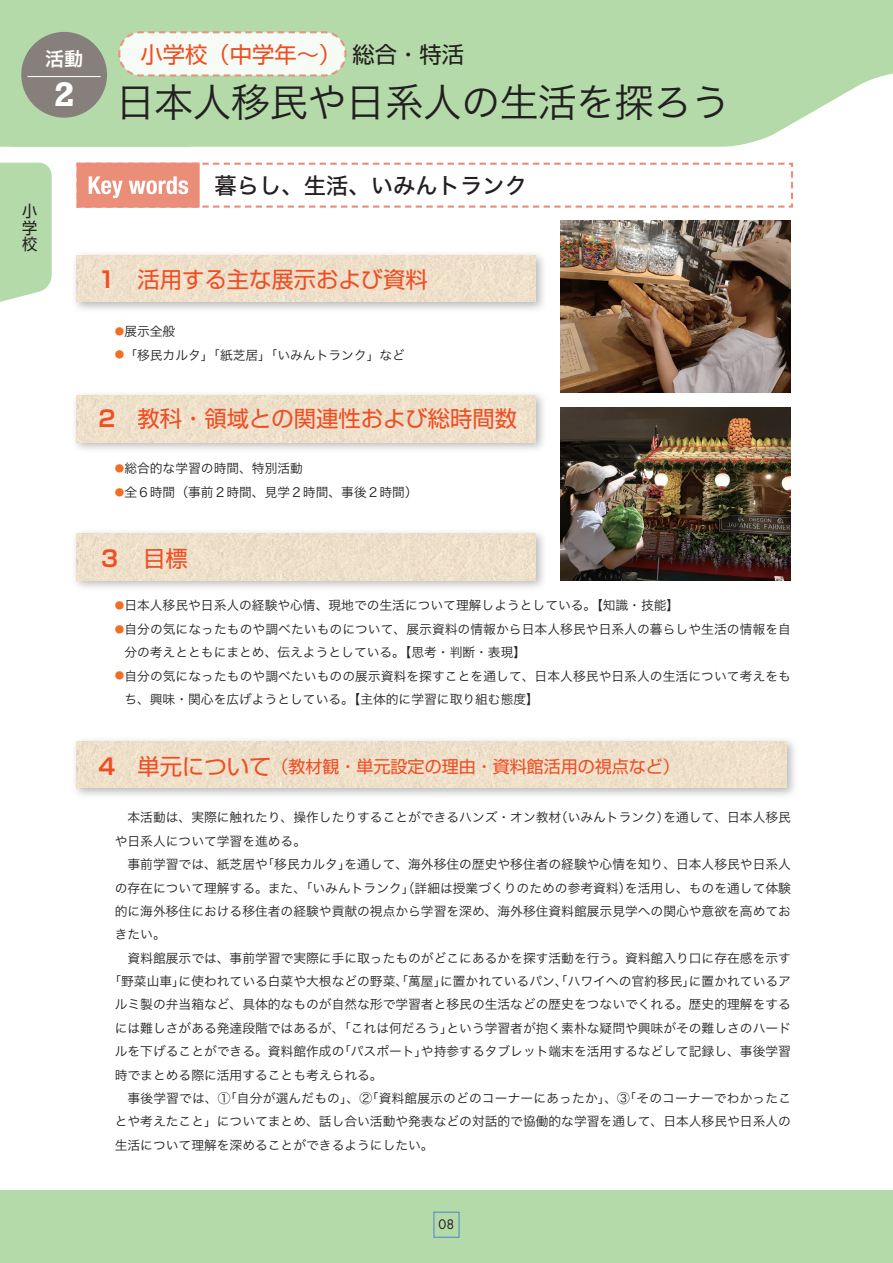
<style>
.page{position:relative;width:893px;height:1263px;background:#fff}
.page>*{position:absolute;margin:0;border:0;box-sizing:border-box;transform-origin:0 0}
.t1{font:39.3px "Hira Kaku Pro W3";letter-spacing:-.025em;color:#231f20}
.t2{font:700 31.95px "Rockwell";color:#fff}
.t3{font:22.35px "Shin Go Pro";color:#f04d22}
.t4{font:22.35px "Hira Kaku Std W5";color:#231f20}
.t5{font:19.2px "Hira Kaku Pro W6";color:#fff}
.t6{font:16.95px "Shin Go Pro";color:#f04d22}
.t7{font:15.9px/16.4px "Shin Go Pro";color:#231f20;text-align:justify;scale:.95 1}
.t8{font:12.75px/23.4px "Hira Kaku Pro W3";color:#231f20}
.t9{font:12.75px "Futura Std";color:#231f20}
.s1{color:#231f20}
.s2{font-family:"Shin Go Pro De";font-weight:700}
.s3{font-size:9.6px;color:#f36e21}
.s4{font-family:"Shin Go Pro De";font-weight:700;font-size:22.35px}
.s5{font-size:22.35px}
</style>
<div class="page">
<div style="left:0;top:1191px;width:893px;height:72px;background:#b3daa8"></div>
<div style="left:434px;top:1212px;width:25px;height:25px;border:1px solid #4d87c6"></div>
<svg style="left:348px;top:0;width:545px;height:147px;background:#b8dcae"></svg>
<img style="left:561px;top:220px;width:230px;height:173px">
<img style="left:561px;top:408px;width:230px;height:172px">
<div style="left:71px;top:250px;width:476px;height:63px;background:#a0a1a5;opacity:.75"></div>
<img style="left:77px;top:255px;width:459px;height:47px">
<div style="left:71px;top:528px;width:476px;height:64px;background:#a0a1a5;opacity:.75"></div>
<img style="left:77px;top:534px;width:459px;height:46px">
<div style="left:71px;top:736px;width:727px;height:63px;background:#a0a1a5;opacity:.75"></div>
<img style="left:77px;top:741px;width:710px;height:47px">
<svg style="left:0;top:0;width:348px;height:147px"></svg>
<svg style="left:0;top:163px;width:52px;height:139px;background:#b7dcad"></svg>
<svg style="left:76px;top:162px;width:717px;height:46px"></svg>
<div style="left:71px;top:390px;width:476px;height:63px;background:#a0a1a5;opacity:.75"></div>
<img style="left:77px;top:395px;width:459px;height:47px">
<h3 class="t5" style="left:45px;top:41px;width:40px">活動</h3>
<h2 class="t2" style="left:54px;top:74px;width:22px">2</h2>
<h3 class="t3" style="left:140px;top:36px;width:325px">小学校（中学年～）　<span class="s1">総合・特活</span></h3>
<h1 class="t1" style="left:116px;top:67px;width:616px">日本人移民や日系人の生活を探ろう</h1>
<p class="t7" style="left:22px;top:201px;width:17px">小学校</p>
<h3 class="t4" style="left:215px;top:168px;width:314px">暮らし、生活、いみんトランク</h3>
<h3 class="t3" style="left:98px;top:261px;width:331px"><span class="s2">1</span>　活用する主な展示および資料</h3>
<p class="t8" style="left:115px;top:319px;width:62px"><span class="s3">●</span>展示全般</p>
<p class="t8" style="left:115px;top:342px;width:292px"><span class="s3">●</span>「移民カルタ」「紙芝居」「いみんトランク」など</p>
<h3 class="t3" style="left:98px;top:400px;width:420px"><span class="s2">2</span>　教科・領域との関連性および総時間数</h3>
<p class="t8" style="left:115px;top:456px;width:190px"><span class="s3">●</span>総合的な学習の時間、特別活動</p>
<p class="t8" style="left:115px;top:479px;width:304px"><span class="s3">●</span>全６時間（事前２時間、見学２時間、事後２時間）</p>
<h3 class="t3" style="left:98px;top:540px;width:91px"><span class="s2">３</span>　目標</h3>
<p class="t8" style="left:115px;top:593px;width:566px"><span class="s3">●</span>日本人移民や日系人の経験や心情、現地での生活について理解しようとしている。【知識・技能】</p>
<p class="t8" style="left:124px;top:616px;width:668px;text-indent:-10px"><span class="s3">●</span>自分の気になったものや調べたいものについて、展示資料の情報から日本人移民や日系人の暮らしや生活の情報を自分の考えとともにまとめ、伝えようとしている。【思考・判断・表現】</p>
<p class="t8" style="left:124px;top:663px;width:668px;text-indent:-10px"><span class="s3">●</span>自分の気になったものや調べたいものの展示資料を探すことを通して、日本人移民や日系人の生活について考えをもち、興味・関心を広げようとしている。【主体的に学習に取り組む態度】</p>
<h3 class="t6" style="left:98px;top:752px;width:583px"><span class="s4">4</span><span class="s5">　単元について</span>（教材観・単元設定の理由・資料館活用の視点など）</h3>
<p class="t8" style="left:115px;top:805px;width:678px;text-indent:13px">本活動は、実際に触れたり、操作したりすることができるハンズ・オン教材（いみんトランク）を通して、日本人移民や日系人について学習を進める。</p>
<p class="t8" style="left:115px;top:852px;width:678px;text-align:justify;text-indent:13px">事前学習では、紙芝居や「移民カルタ」を通して、海外移住の歴史や移住者の経験や心情を知り、日本人移民や日系人の存在について理解する。また、「いみんトランク」（詳細は授業づくりのための参考資料）を活用し、ものを通して体験的に海外移住における移住者の経験や貢献の視点から学習を深め、海外移住資料館展示見学への関心や意欲を高めておきたい。</p>
<p class="t8" style="left:128px;top:945px;width:665px">資料館展示では、事前学習で実際に手に取ったものがどこにあるかを探す活動を行う。資料館入り口に存在感を示す</p>
<p class="t8" style="left:108px;top:969px;width:684px">「野菜山車」に使われている白菜や大根などの野菜、「萬屋」に置かれているパン、「ハワイへの官約移民」に置かれているア</p>
<p class="t8" style="left:115px;top:992px;width:678px">ルミ製の弁当箱など、具体的なものが自然な形で学習者と移民の生活などの歴史をつないでくれる。歴史的理解をする</p>
<p class="t8" style="left:115px;top:1015px;width:678px">には難しさがある発達段階ではあるが、「これは何だろう」という学習者が抱く素朴な疑問や興味がその難しさのハード</p>
<p class="t8" style="left:115px;top:1039px;width:678px">ルを下げることができる。資料館作成の「パスポート」や持参するタブレット端末を活用するなどして記録し、事後学習</p>
<p class="t8" style="left:115px;top:1062px;width:269px">時でまとめる際に活用することも考えられる。</p>
<p class="t8" style="left:128px;top:1085px;width:665px">事後学習では、①「自分が選んだもの」、②「資料館展示のどのコーナーにあったか」、③「そのコーナーでわかったこ</p>
<p class="t8" style="left:115px;top:1109px;width:678px">とや考えたこと」についてまとめ、話し合い活動や発表などの対話的で協働的な学習を通して、日本人移民や日系人の</p>
<p class="t8" style="left:115px;top:1132px;width:320px">生活について理解を深めることができるようにしたい。</p>
<p class="t9" style="left:439px;top:1216px;width:17px">08</p>
</div>
